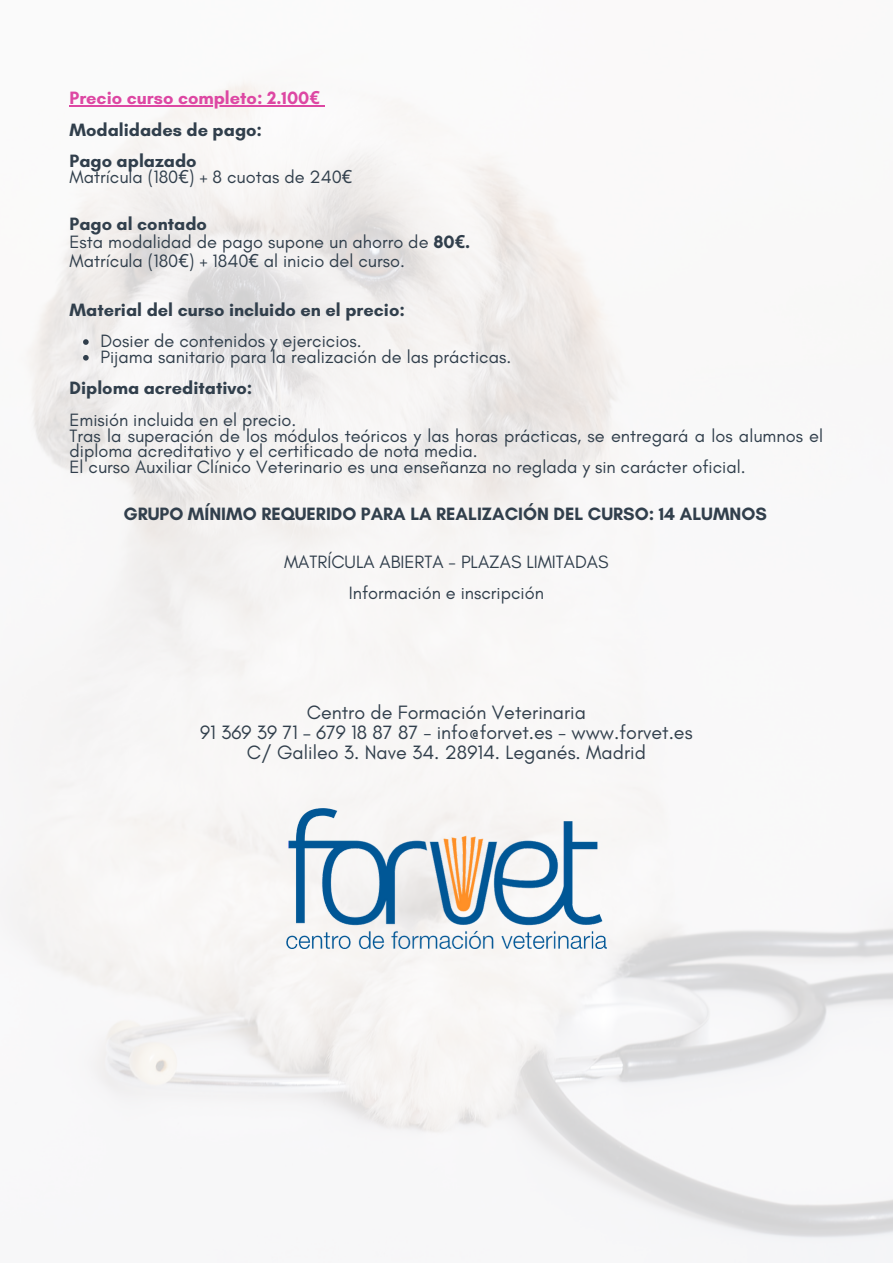
<style>
.page{position:relative;width:893px;height:1264px;background:#fff}
.page>*{position:absolute;margin:0;border:0;box-sizing:border-box;transform-origin:0 0}
.t1{font:19.65px "Glacial Indifference";color:#313f4c}
.t2{font:18.15px/15.8px "Glacial Indifference";color:#313f4c}
.t3{font:700 18.15px "Glacial Indifference";color:#313f4c}
.t4{font:700 18.15px "Glacial Indifference";color:#dd47a3}
.s1{font-family:"Noto Sans"}
.s2{font-weight:700}
.s3{font-family:"Noto Sans";font-weight:700}
</style>
<div class="page">
<img style="left:0;top:81px;width:892px;height:1181px">
<svg style="left:83px;top:339px;width:6px;height:6px"></svg>
<svg style="left:83px;top:355px;width:6px;height:5px"></svg>
<hr style="left:70px;top:105px;width:250px;height:1px;background:#dd47a3">
<img style="left:287px;top:808px;width:319px;height:140px">
<p class="t4" style="left:70px;top:87px;width:252px">Precio curso completo: 2.100<span class="s1">€</span></p>
<p class="t3" style="left:70px;top:118px;width:194px">Modalidades de pago:</p>
<p class="t3" style="left:70px;top:150px;width:129px">Pago aplazado</p>
<p class="t2" style="left:70px;top:169px;width:284px">Matrícula (180<span class="s1">€</span>) + 8 cuotas de 240<span class="s1">€</span></p>
<p class="t3" style="left:70px;top:213px;width:139px">Pago al contado</p>
<p class="t2" style="left:70px;top:234px;width:402px">Esta modalidad de pago supone un ahorro de <span class="s2">80</span><span class="s3">€</span><span class="s2">.</span></p>
<p class="t2" style="left:70px;top:253px;width:337px">Matrícula (180<span class="s1">€</span>) + 1840<span class="s1">€</span> al inicio del curso.</p>
<p class="t3" style="left:70px;top:298px;width:337px">Material del curso incluido en el precio:</p>
<p class="t2" style="left:100px;top:333px;width:263px">Dosier de contenidos y ejercicios.</p>
<p class="t2" style="left:100px;top:348px;width:412px">Pijama sanitario para la realización de las prácticas.</p>
<p class="t3" style="left:70px;top:377px;width:184px">Diploma acreditativo:</p>
<p class="t2" style="left:70px;top:411px;width:228px">Emisión incluida en el precio.</p>
<p class="t2" style="left:70px;top:427px;width:755px">Tras la superación de los módulos teóricos y las horas prácticas, se entregará a los alumnos el diploma acreditativo y el certificado de nota media.</p>
<p class="t2" style="left:70px;top:459px;width:677px">El curso Auxiliar Clínico Veterinario es una enseñanza no reglada y sin carácter oficial.</p>
<p class="t3" style="left:123px;top:503px;width:645px">GRUPO MÍNIMO REQUERIDO PARA LA REALIZACIÓN DEL CURSO: 14 ALUMNOS</p>
<p class="t2" style="left:284px;top:553px;width:326px">MATRÍCULA ABIERTA - PLAZAS LIMITADAS</p>
<p class="t2" style="left:349px;top:584px;width:197px">Información e inscripción</p>
<p class="t1" style="left:307px;top:700px;width:281px">Centro de Formación Veterinaria</p>
<p class="t1" style="left:200px;top:720px;width:494px">91 369 39 71 – 679 18 87 87 - info@forvet.es - www.forvet.es</p>
<p class="t1" style="left:247px;top:740px;width:400px">C/ Galileo 3. Nave 34. 28914. Leganés. Madrid</p>
</div>
